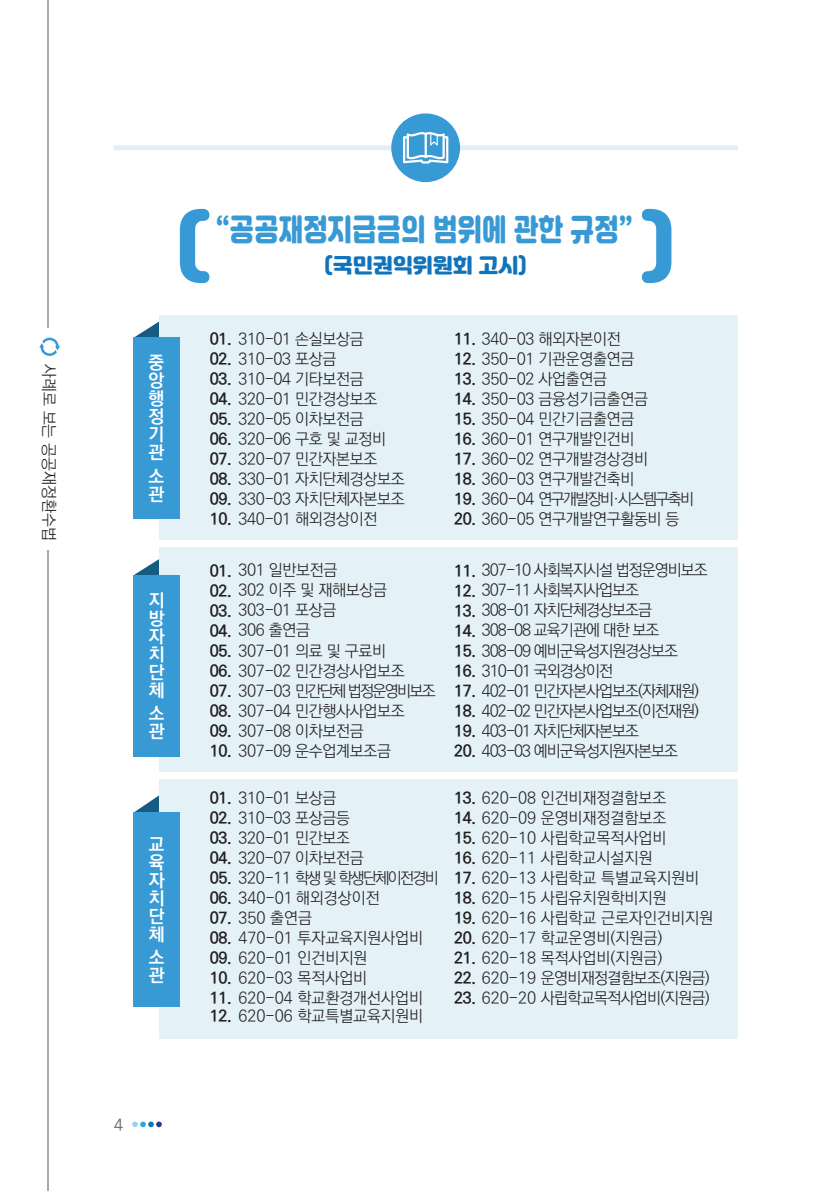
<style>
.page{position:relative;width:840px;height:1191px;background:#fff}
.page>*{position:absolute;margin:0;border:0;box-sizing:border-box;transform-origin:0 0}
.t1{font:30px "Jalnan OTF";letter-spacing:.02em;color:#389ad5;scale:.8 1}
.t2{font:20px "Jalnan OTF";color:#1074bc}
.t3{font:700 18px/18px "Ko Pub Dotum";color:#fff;text-align:justify}
.t4{font:300 16px "Ko Pub Dotum";letter-spacing:-.02em;color:#231f20}
.t5{font:300 16px "Ko Pub Dotum";color:#231f20}
.t6{font:300 16px "Ko Pub Dotum";letter-spacing:-.06em;color:#231f20}
.t7{font:300 16px "Ko Pub Dotum";letter-spacing:-.1em;color:#231f20}
.t8{font:300 16px "Ko Pub Dotum";letter-spacing:-.04em;color:#231f20}
.t9{font:500 16px "Ko Pub Dotum";color:#6c6d70}
.s1{font-weight:700}
</style>
<div class="page">
<hr style="left:47px;top:0;width:2px;height:1191px;background:#a8a9ad">
<svg style="left:39px;top:338px;width:21px;height:18px"></svg>
<svg style="left:133px;top:321px;width:26px;height:17px"></svg>
<svg style="left:134px;top:559px;width:25px;height:16px"></svg>
<svg style="left:134px;top:795px;width:25px;height:17px"></svg>
<svg style="left:641px;top:209px;width:30px;height:74px"></svg>
<svg style="left:180px;top:209px;width:29px;height:74px"></svg>
<div style="left:159px;top:315px;width:578px;height:225px;background:#e4f2f8"></div>
<div style="left:159px;top:547px;width:578px;height:225px;background:#e4f2f8"></div>
<div style="left:159px;top:779px;width:578px;height:260px;background:#e4f2f8"></div>
<div style="left:133px;top:338px;width:47px;height:181px;background:#389ad5"></div>
<div style="left:133px;top:575px;width:47px;height:181px;background:#389ad5"></div>
<div style="left:133px;top:812px;width:47px;height:195px;background:#389ad5"></div>
<div style="left:113px;top:145px;width:624px;height:5px;background:#e0f0f8"></div>
<div style="left:391px;top:113px;width:69px;height:69px;background:#389ad5;border-radius:50%"></div>
<svg style="left:403px;top:132px;width:45px;height:31px"></svg>
<svg style="left:132px;top:1121px;width:30px;height:6px"></svg>
<p class="t5" style="left:57px;top:364px;width:178px;rotate:90deg">사례로 보는 공공재정환수법</p>
<p class="t3" style="left:148px;top:354px;width:17px">중 앙 행 정 기 관</p>
<p class="t3" style="left:148px;top:468px;width:17px">소 관</p>
<p class="t3" style="left:149px;top:592px;width:17px">지 방 자 치 단 체</p>
<p class="t3" style="left:149px;top:705px;width:17px">소 관</p>
<p class="t3" style="left:149px;top:835px;width:17px">교 육 자 치 단 체</p>
<p class="t3" style="left:149px;top:949px;width:17px">소 관</p>
<p class="t9" style="left:114px;top:1116px;width:11px">4</p>
<h1 class="t1" style="left:216px;top:209px;width:521px">“공공재정지급금의 범위에 관한 규정”</h1>
<p class="t2" style="left:324px;top:251px;width:203px">(국민권익위원회 고시)</p>
<p class="t4" style="left:210px;top:331px;width:155px"><span class="s1">01.</span> 310-01 손실보상금</p>
<p class="t4" style="left:210px;top:351px;width:128px"><span class="s1">02.</span> 310-03 포상금</p>
<p class="t4" style="left:210px;top:371px;width:155px"><span class="s1">03.</span> 310-04 기타보전금</p>
<p class="t4" style="left:210px;top:391px;width:169px"><span class="s1">04.</span> 320-01 민간경상보조</p>
<p class="t4" style="left:210px;top:411px;width:155px"><span class="s1">05.</span> 320-05 이차보전금</p>
<p class="t4" style="left:210px;top:431px;width:177px"><span class="s1">06.</span> 320-06 구호 및 교정비</p>
<p class="t4" style="left:210px;top:451px;width:169px"><span class="s1">07.</span> 320-07 민간자본보조</p>
<p class="t4" style="left:210px;top:471px;width:196px"><span class="s1">08.</span> 330-01 자치단체경상보조</p>
<p class="t4" style="left:210px;top:491px;width:196px"><span class="s1">09.</span> 330-03 자치단체자본보조</p>
<p class="t4" style="left:210px;top:511px;width:169px"><span class="s1">10.</span> 340-01 해외경상이전</p>
<p class="t4" style="left:210px;top:562px;width:129px"><span class="s1">01.</span> 301 일반보전금</p>
<p class="t4" style="left:210px;top:582px;width:179px"><span class="s1">02.</span> 302 이주 및 재해보상금</p>
<p class="t4" style="left:210px;top:602px;width:128px"><span class="s1">03.</span> 303-01 포상금</p>
<p class="t4" style="left:210px;top:622px;width:102px"><span class="s1">04.</span> 306 출연금</p>
<p class="t4" style="left:210px;top:642px;width:177px"><span class="s1">05.</span> 307-01 의료 및 구료비</p>
<p class="t4" style="left:210px;top:662px;width:196px"><span class="s1">06.</span> 307-02 민간경상사업보조</p>
<p class="t7" style="left:210px;top:682px;width:227px"><span class="s1">07.</span> 307-03 민간단체 법정운영비보조</p>
<p class="t4" style="left:210px;top:702px;width:196px"><span class="s1">08.</span> 307-04 민간행사사업보조</p>
<p class="t4" style="left:210px;top:722px;width:155px"><span class="s1">09.</span> 307-08 이차보전금</p>
<p class="t4" style="left:210px;top:742px;width:182px"><span class="s1">10.</span> 307-09 운수업계보조금</p>
<p class="t4" style="left:210px;top:790px;width:128px"><span class="s1">01.</span> 310-01 보상금</p>
<p class="t4" style="left:210px;top:810px;width:142px"><span class="s1">02.</span> 310-03 포상금등</p>
<p class="t4" style="left:210px;top:830px;width:142px"><span class="s1">03.</span> 320-01 민간보조</p>
<p class="t4" style="left:210px;top:850px;width:155px"><span class="s1">04.</span> 320-07 이차보전금</p>
<p class="t7" style="left:210px;top:870px;width:230px"><span class="s1">05.</span> 320-11 학생 및 학생단체이전경비</p>
<p class="t5" style="left:210px;top:890px;width:171px"><span class="s1">06.</span> 340-01 해외경상이전</p>
<p class="t4" style="left:210px;top:910px;width:104px"><span class="s1">07.</span> 350 출연금</p>
<p class="t5" style="left:210px;top:930px;width:215px"><span class="s1">08.</span> 470-01 투자교육지원사업비</p>
<p class="t5" style="left:210px;top:950px;width:159px"><span class="s1">09.</span> 620-01 인건비지원</p>
<p class="t5" style="left:210px;top:970px;width:159px"><span class="s1">10.</span> 620-03 목적사업비</p>
<p class="t5" style="left:210px;top:990px;width:215px"><span class="s1">11.</span> 620-04 학교환경개선사업비</p>
<p class="t5" style="left:210px;top:1008px;width:215px"><span class="s1">12.</span> 620-06 학교특별교육지원비</p>
<p class="t4" style="left:454px;top:331px;width:168px"><span class="s1">11.</span> 340-03 해외자본이전</p>
<p class="t4" style="left:454px;top:351px;width:182px"><span class="s1">12.</span> 350-01 기관운영출연금</p>
<p class="t4" style="left:454px;top:371px;width:154px"><span class="s1">13.</span> 350-02 사업출연금</p>
<p class="t4" style="left:454px;top:391px;width:195px"><span class="s1">14.</span> 350-03 금융성기금출연금</p>
<p class="t4" style="left:454px;top:411px;width:182px"><span class="s1">15.</span> 350-04 민간기금출연금</p>
<p class="t4" style="left:454px;top:431px;width:182px"><span class="s1">16.</span> 360-01 연구개발인건비</p>
<p class="t4" style="left:454px;top:451px;width:195px"><span class="s1">17.</span> 360-02 연구개발경상경비</p>
<p class="t4" style="left:454px;top:471px;width:182px"><span class="s1">18.</span> 360-03 연구개발건축비</p>
<p class="t7" style="left:454px;top:491px;width:241px"><span class="s1">19.</span> 360-04 연구개발장비·시스템구축비</p>
<p class="t4" style="left:454px;top:511px;width:227px"><span class="s1">20.</span> 360-05 연구개발연구활동비 등</p>
<p class="t6" style="left:454px;top:562px;width:255px"><span class="s1">11.</span> 307-10 사회복지시설 법정운영비보조</p>
<p class="t6" style="left:454px;top:582px;width:186px"><span class="s1">12.</span> 307-11 사회복지사업보조</p>
<p class="t6" style="left:454px;top:602px;width:199px"><span class="s1">13.</span> 308-01 자치단체경상보조금</p>
<p class="t6" style="left:454px;top:622px;width:207px"><span class="s1">14.</span> 308-08 교육기관에 대한 보조</p>
<p class="t6" style="left:454px;top:642px;width:225px"><span class="s1">15.</span> 308-09 예비군육성지원경상보조</p>
<p class="t6" style="left:454px;top:662px;width:160px"><span class="s1">16.</span> 310-01 국외경상이전</p>
<p class="t6" style="left:454px;top:682px;width:246px"><span class="s1">17.</span> 402-01 민간자본사업보조(자체재원)</p>
<p class="t6" style="left:454px;top:702px;width:246px"><span class="s1">18.</span> 402-02 민간자본사업보조(이전재원)</p>
<p class="t6" style="left:454px;top:722px;width:186px"><span class="s1">19.</span> 403-01 자치단체자본보조</p>
<p class="t6" style="left:454px;top:742px;width:225px"><span class="s1">20.</span> 403-03 예비군육성지원자본보조</p>
<p class="t5" style="left:454px;top:790px;width:214px"><span class="s1">13.</span> 620-08 인건비재정결함보조</p>
<p class="t5" style="left:454px;top:810px;width:214px"><span class="s1">14.</span> 620-09 운영비재정결함보조</p>
<p class="t5" style="left:454px;top:830px;width:214px"><span class="s1">15.</span> 620-10 사립학교목적사업비</p>
<p class="t5" style="left:454px;top:850px;width:200px"><span class="s1">16.</span> 620-11 사립학교시설지원</p>
<p class="t5" style="left:454px;top:870px;width:246px"><span class="s1">17.</span> 620-13 사립학교 특별교육지원비</p>
<p class="t5" style="left:454px;top:890px;width:214px"><span class="s1">18.</span> 620-15 사립유치원학비지원</p>
<p class="t5" style="left:454px;top:910px;width:260px"><span class="s1">19.</span> 620-16 사립학교 근로자인건비지원</p>
<p class="t5" style="left:454px;top:930px;width:210px"><span class="s1">20.</span> 620-17 학교운영비(지원금)</p>
<p class="t5" style="left:454px;top:950px;width:210px"><span class="s1">21.</span> 620-18 목적사업비(지원금)</p>
<p class="t8" style="left:454px;top:970px;width:257px"><span class="s1">22.</span> 620-19 운영비재정결함보조(지원금)</p>
<p class="t8" style="left:454px;top:990px;width:257px"><span class="s1">23.</span> 620-20 사립학교목적사업비(지원금)</p>
</div>
